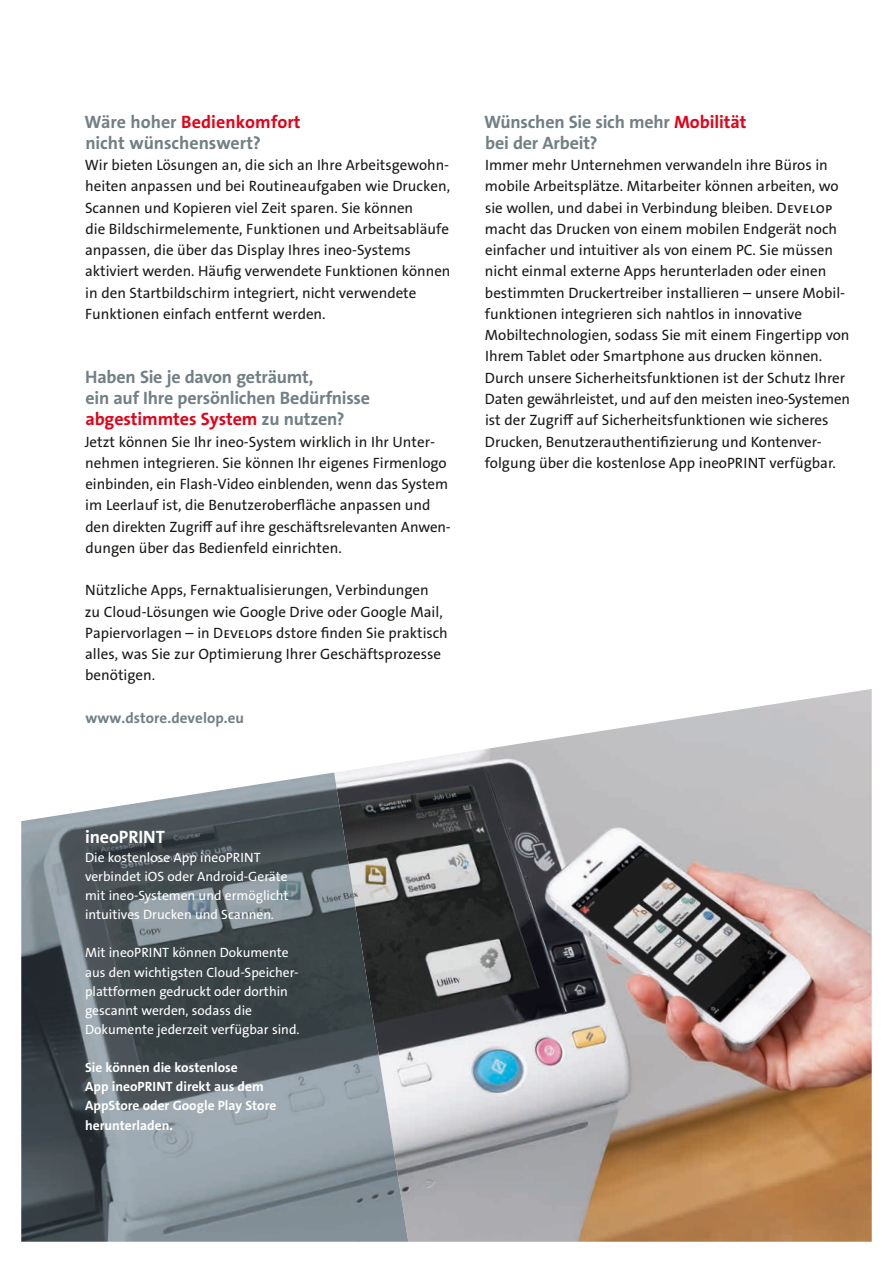
<style>
.page{position:relative;width:893px;height:1263px;background:#fff}
.page>*{position:absolute;margin:0;border:0;box-sizing:border-box;transform-origin:0 0}
.t1{font:18px/21.3px "The Sans LP7 Bld";letter-spacing:-.01em;color:#717f86}
.t2{font:18px "The Sans LP7 Bld";letter-spacing:-.005em;color:#fff}
.t3{font:15px/21.3px "The Sans LP5 Plain";color:#1b1a18}
.t4{font:15px "The Sans LP7 Bld";letter-spacing:.005em;color:#717f86}
.t5{font:13.5px/19.2px "The Sans LP5 Plain";color:#fff}
.t6{font:13.5px/19.2px "The Sans LP7 Bld";color:#fff}
.s1{color:#e40218}
</style>
<div class="page">
<img style="left:341px;top:689px;width:531px;height:553px">
<img style="left:21px;top:772px;width:345px;height:363px">
<img style="left:358px;top:971px;width:50px;height:271px">
<img style="left:21px;top:1135px;width:341px;height:107px">
<p class="t1" style="left:84px;top:111px;width:218px">Wäre hoher <span class="s1">Bedienkomfort </span>nicht wünschenswert?</p>
<p class="t3" style="left:85px;top:154px;width:367px">Wir bieten Lösungen an, die sich an Ihre Arbeitsgewohn&shy;heiten anpassen und bei Routineaufgaben wie Drucken, Scannen und Kopieren viel Zeit sparen. Sie können<br>die Bildschirmelemente, Funktionen und Arbeitsabläufe anpassen, die über das Display Ihres ineo-Systems aktiviert werden. Häufig verwendete Funktionen können in den Startbildschirm integriert, nicht verwendete Funktionen einfach entfernt werden.</p>
<p class="t1" style="left:85px;top:366px;width:286px">Haben Sie je davon geträumt,<br>ein auf Ihre persönlichen Bedürfnisse <span class="s1">abgestimmtes System</span> zu nutzen?</p>
<p class="t3" style="left:85px;top:431px;width:368px">Jetzt können Sie Ihr ineo-System wirklich in Ihr Unter&shy;nehmen integrieren. Sie können Ihr eigenes Firmenlogo einbinden, ein Flash-Video einblenden, wenn das System im Leerlauf ist, die Benutzeroberfläche anpassen und den direkten Zugriff auf ihre geschäftsrelevanten Anwen&shy;dungen über das Bedienfeld einrichten.</p>
<p class="t3" style="left:85px;top:580px;width:364px">Nützliche Apps, Fernaktualisierungen, Verbindungen<br>zu Cloud-Lösungen wie Google Drive oder Google Mail, Papiervorlagen – in Develops dstore finden Sie praktisch alles, was Sie zur Optimierung Ihrer Geschäftsprozesse benötigen.</p>
<p class="t4" style="left:85px;top:708px;width:160px">www.dstore.develop.eu</p>
<p class="t1" style="left:484px;top:111px;width:264px">Wünschen Sie sich mehr <span class="s1">Mobilität </span>bei der Arbeit?</p>
<p class="t3" style="left:485px;top:154px;width:367px">Immer mehr Unternehmen verwandeln ihre Büros in mobile Arbeitsplätze. Mitarbeiter können arbeiten, wo sie wollen, und dabei in Verbindung bleiben. Develop macht das Drucken von einem mobilen Endgerät noch einfacher und intuitiver als von einem PC. Sie müssen nicht einmal externe Apps herunterladen oder einen bestimmten Druckertreiber installieren – unsere Mobil&shy;funktionen integrieren sich nahtlos in innovative Mobiltechnologien, sodass Sie mit einem Fingertipp von Ihrem Tablet oder Smartphone aus drucken können.<br>Durch unsere Sicherheitsfunktionen ist der Schutz Ihrer Daten gewährleistet, und auf den meisten ineo-Systemen ist der Zugriff auf Sicherheitsfunktionen wie sicheres Drucken, Benutzerauthentifizierung und Kontenver&shy;folgung über die kostenlose App ineoPRINT verfügbar.</p>
<p class="t2" style="left:85px;top:825px;width:81px">ineoPRINT</p>
<p class="t5" style="left:85px;top:848px;width:205px">Die kostenlose App ineoPRINT verbindet iOS oder Android-Geräte mit ineo-Systemen und ermöglicht intuitives Drucken und Scannen.</p>
<p class="t5" style="left:85px;top:943px;width:216px">Mit ineoPRINT können Dokumente aus den wichtigsten Cloud-Speicher&shy;plattformen gedruckt oder dorthin gescannt werden, sodass die Dokumente jederzeit verfügbar sind.</p>
<p class="t6" style="left:85px;top:1058px;width:193px">Sie können die kostenlose<br>App ineoPRINT direkt aus dem<br>AppStore oder Google Play Store herunterladen.</p>
</div>
